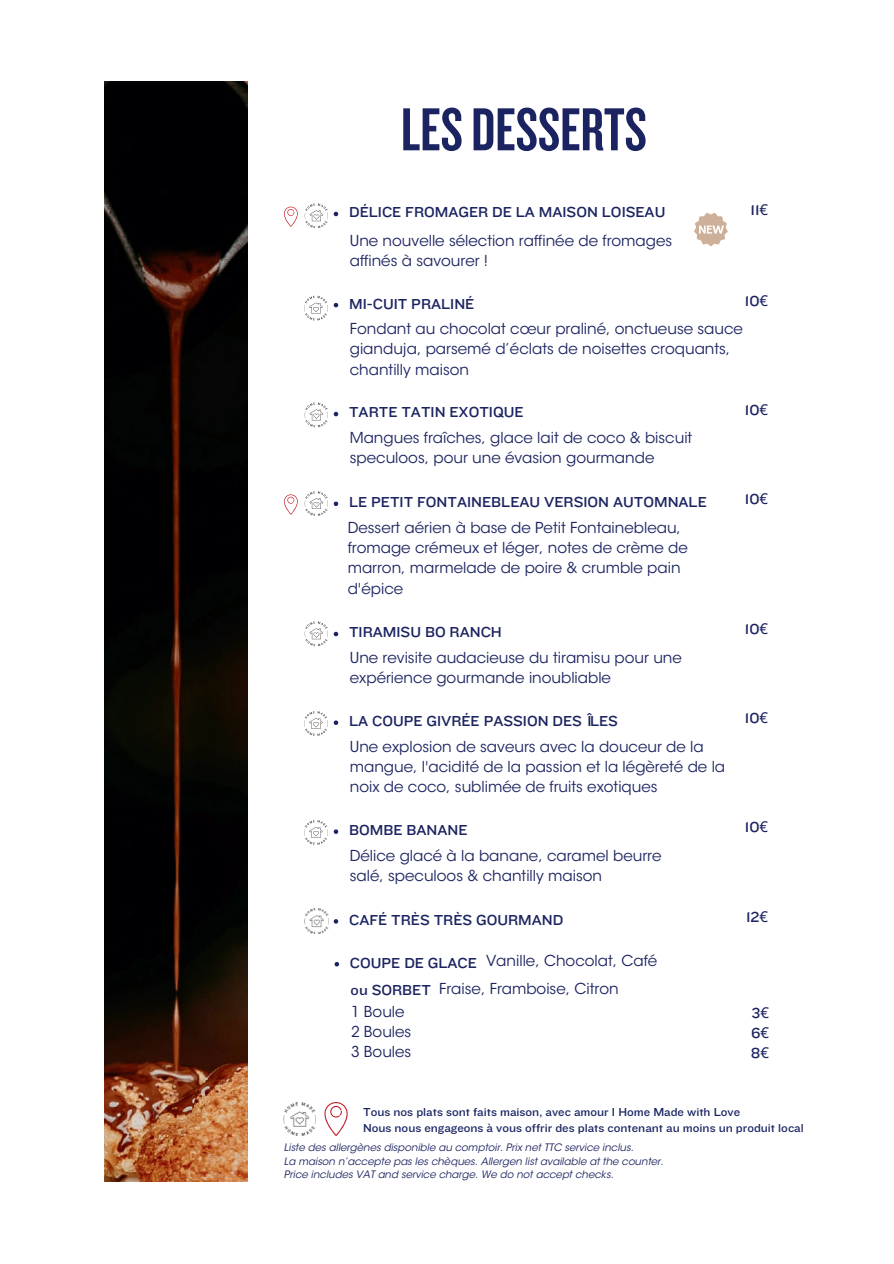
<style>
.page{position:relative;width:894px;height:1264px;background:#fff}
.page>*{position:absolute;margin:0;border:0;box-sizing:border-box;transform-origin:0 0}
.t1{font:63px "Knockout HTF48 Featherweight";color:#1b2360}
.t2{font:15px/20.2px "ITC Avant Garde Std";color:#1b2360}
.t3{font:15px/20.2px "Knockout HTF32 Junior Cruiserwt";color:#1b2360;text-align:justify}
.t4{font:12px/16px "Knockout HTF32 Junior Cruiserwt";color:#182461}
.t5{font:italic 10.2px/13.6px "ITC Avant Garde Std";color:#1b2360}
.s1{font-family:"Noto Sans"}
.s2{font-family:"Knockout HTF32 Junior Cruiserwt"}
</style>
<div class="page">
<img style="left:104px;top:81px;width:143px;height:1100px">
<svg style="left:324px;top:1102px;width:23px;height:33px"></svg>
<img style="left:284px;top:1102px;width:31px;height:33px">
<img style="left:304px;top:908px;width:24px;height:25px">
<svg style="left:333px;top:919px;width:5px;height:4px"></svg>
<svg style="left:304px;top:402px;width:34px;height:25px"></svg>
<svg style="left:304px;top:296px;width:34px;height:24px"></svg>
<svg style="left:304px;top:203px;width:34px;height:25px"></svg>
<svg style="left:284px;top:207px;width:13px;height:20px"></svg>
<svg style="left:694px;top:213px;width:33px;height:33px"></svg>
<svg style="left:304px;top:491px;width:34px;height:25px"></svg>
<svg style="left:284px;top:494px;width:13px;height:20px"></svg>
<svg style="left:304px;top:621px;width:34px;height:25px"></svg>
<svg style="left:304px;top:711px;width:34px;height:25px"></svg>
<svg style="left:304px;top:820px;width:34px;height:24px"></svg>
<svg style="left:334px;top:962px;width:5px;height:4px"></svg>
<h1 class="t1" style="left:401px;top:98px;width:247px">LES DESSERTS</h1>
<p class="t3" style="left:349px;top:202px;width:318px">DÉLICE FROMAGER DE LA MAISON LOISEAU</p>
<p class="t2" style="left:350px;top:230px;width:324px">Une nouvelle sélection raffinée de fromages affinés à savourer !</p>
<p class="t3" style="left:750px;top:200px;width:19px">11<span class="s1">€</span></p>
<p class="t3" style="left:349px;top:294px;width:127px">MI-CUIT PRALINÉ</p>
<p class="t3" style="left:744px;top:291px;width:25px">10<span class="s1">€</span></p>
<p class="t2" style="left:350px;top:319px;width:394px">Fondant au chocolat cœur praliné, onctueuse sauce gianduja, parsemé d’éclats de noisettes croquants, chantilly maison</p>
<p class="t3" style="left:349px;top:402px;width:176px">TARTE TATIN EXOTIQUE</p>
<p class="t2" style="left:350px;top:428px;width:344px">Mangues fraîches, glace lait de coco &amp; biscuit speculoos, pour une évasion gourmande</p>
<p class="t3" style="left:349px;top:492px;width:359px">LE PETIT FONTAINEBLEAU VERSION AUTOMNALE</p>
<p class="t2" style="left:347px;top:517px;width:341px">Dessert aérien à base de Petit Fontainebleau, fromage crémeux et léger, notes de crème de marron, marmelade de poire &amp; crumble pain d'épice</p>
<p class="t3" style="left:349px;top:622px;width:154px">TIRAMISU BO RANCH</p>
<p class="t2" style="left:350px;top:647px;width:333px">Une revisite audacieuse du tiramisu pour une expérience gourmande inoubliable</p>
<p class="t3" style="left:349px;top:711px;width:270px">LA COUPE GIVRÉE PASSION DES ÎLES</p>
<p class="t2" style="left:350px;top:736px;width:377px">Une explosion de saveurs avec la douceur de la mangue, l'acidité de la passion et la légèreté de la noix de coco, sublimée de fruits exotiques</p>
<p class="t3" style="left:349px;top:820px;width:120px">BOMBE BANANE</p>
<p class="t2" style="left:350px;top:845px;width:313px">Délice glacé à la banane, caramel beurre salé, speculoos &amp; chantilly maison</p>
<p class="t3" style="left:744px;top:400px;width:25px">10<span class="s1">€</span></p>
<p class="t3" style="left:744px;top:489px;width:25px">10<span class="s1">€</span></p>
<p class="t3" style="left:744px;top:619px;width:25px">10<span class="s1">€</span></p>
<p class="t3" style="left:744px;top:708px;width:25px">10<span class="s1">€</span></p>
<p class="t3" style="left:744px;top:817px;width:25px">10<span class="s1">€</span></p>
<p class="t3" style="left:349px;top:909px;width:216px">CAFÉ TRÈS TRÈS GOURMAND</p>
<p class="t3" style="left:745px;top:907px;width:24px">12<span class="s1">€</span></p>
<p class="t2" style="left:350px;top:947px;width:309px;line-height:27.6px"><span class="s2">COUPE DE GLACE</span> Vanille, Chocolat, Café <span class="s2">ou SORBET</span> Fraise, Framboise, Citron</p>
<p class="t2" style="left:351px;top:1001px;width:62px">1 Boule<br>2 Boules<br>3 Boules</p>
<p class="t3" style="left:750px;top:1003px;width:20px">3<span class="s1">€ </span>6<span class="s1">€ </span>8<span class="s1">€</span></p>
<p class="t4" style="left:363px;top:1104px;width:442px">Tous nos plats sont faits maison, avec amour I Home Made with Love<br>Nous nous engageons à vous offrir des plats contenant au moins un produit local</p>
<p class="t5" style="left:284px;top:1140px;width:381px">Liste des allergènes disponible au comptoir. Prix net TTC service inclus.<br>La maison n’accepte pas les chèques. Allergen list available at the counter.<br>Price includes VAT and service charge. We do not accept checks.</p>
</div>
